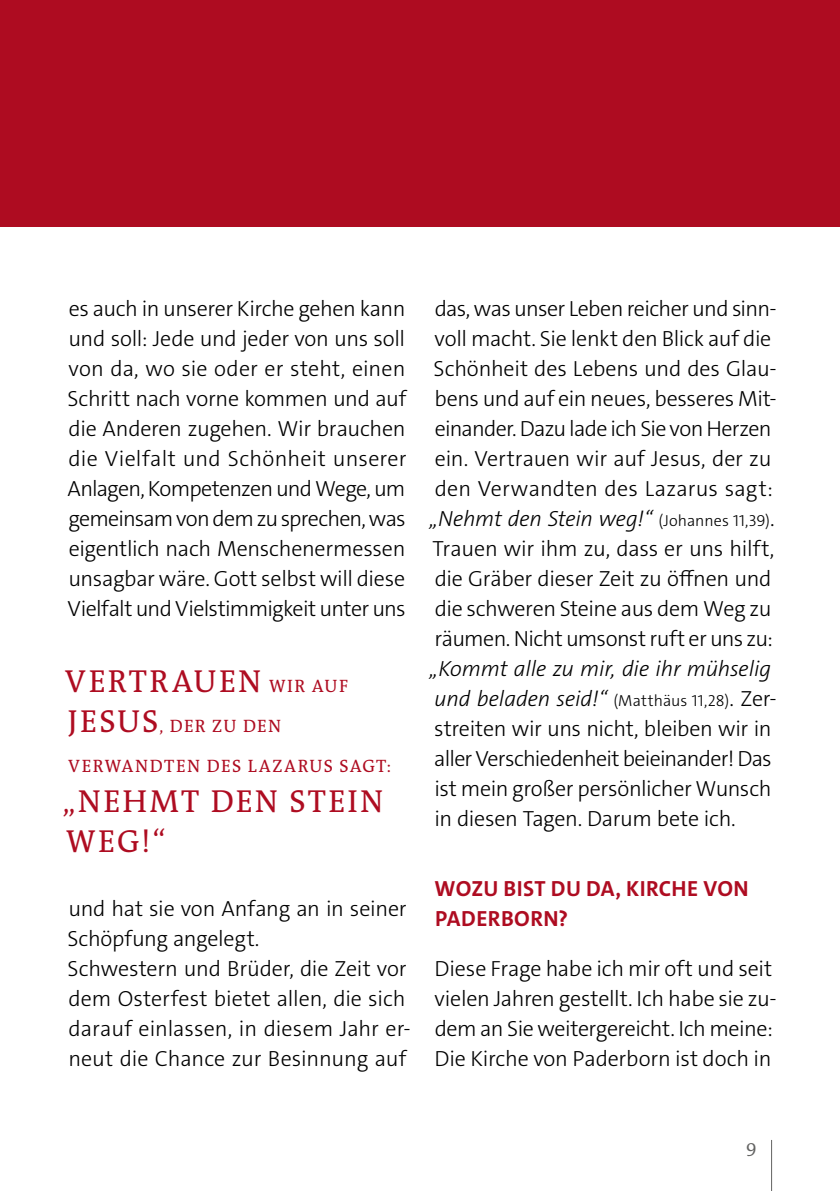
<style>
.page{position:relative;width:840px;height:1191px;background:#fff}
.page>*{position:absolute;margin:0;border:0;box-sizing:border-box;transform-origin:0 0}
.t1{font:32px/40px "The Antiqua B5";letter-spacing:.06em;color:#ae0c21}
.t2{font:300 22px/30px "The Sans C4 s";letter-spacing:-.015em;color:#000}
.t3{font:700 22px/30px "The Sans C4 s";letter-spacing:.015em;color:#ae0c21}
.t4{font:18px "The Antiqua B5";letter-spacing:.07em;color:#ae0c21}
.t5{font:18px "The Antiqua B5";color:#636362}
.s1{font-size:18px}
.s2{font-size:32px}
.s3{font-style:italic}
.s4{font-size:16px}
</style>
<div class="page">
<div style="left:0;top:0;width:839px;height:227px;background:#ae0c21"></div>
<hr style="left:770px;top:1140px;width:1px;height:51px;background:#636362">
<p class="t2" style="left:67px;top:294px;width:340px;text-align:justify">es auch in unserer Kirche gehen kann und soll: Jede und jeder von uns soll von da, wo sie oder er steht, einen Schritt nach vorne kommen und auf die Anderen zugehen. Wir brauchen die Vielfalt und Schönheit unserer Anlagen, Kompetenzen und Wege, um gemeinsam von dem zu sprechen, was eigentlich nach Menschenermessen unsagbar wäre. Gott selbst will diese Vielfalt und Vielstimmigkeit unter uns</p>
<h1 class="t1" style="left:65px;top:663px;width:285px">VERTRAUEN <span class="s1">WIR AUF</span></h1>
<p class="t4" style="left:68px;top:717px;width:215px"><span class="s2">JESUS</span>, DER ZU DEN</p>
<p class="t4" style="left:68px;top:757px;width:324px">VERWANDTEN DES LAZARUS SAGT:</p>
<h1 class="t1" style="left:63px;top:783px;width:322px">„NEHMT DEN STEIN<br>WEG!“</h1>
<p class="t2" style="left:67px;top:894px;width:344px">und hat sie von Anfang an in seiner<br>Schöpfung angelegt.<br>Schwestern und Brüder, die Zeit vor dem Osterfest bietet allen, die sich darauf einlassen, in diesem Jahr er&shy;neut die Chance zur Besinnung auf</p>
<p class="t2" style="left:429px;top:294px;width:348px">das, was unser Leben reicher und sinn&shy;voll macht. Sie lenkt den Blick auf die Schönheit des Lebens und des Glau&shy;bens und auf ein neues, besseres Mit&shy;einander. Dazu lade ich Sie von Herzen ein. Vertrauen wir auf Jesus, der zu den Verwandten des Lazarus sagt: <span class="s3">„Nehmt den Stein weg!“</span> <span class="s4">(Johannes 11,39)</span>.<br>Trauen wir ihm zu, dass er uns hilft, die Gräber dieser Zeit zu öffnen und die schweren Steine aus dem Weg zu räumen. Nicht umsonst ruft er uns zu:</p>
<p class="t2" style="left:429px;top:654px;width:348px"><span class="s3">„Kommt alle zu mir, die ihr mühselig und beladen seid!“</span> <span class="s4">(Matthäus 11,28)</span>. Zer&shy;streiten wir uns nicht, bleiben wir in aller Verschiedenheit beieinander! Das ist mein großer persönlicher Wunsch in diesen Tagen. Darum bete ich.</p>
<p class="t3" style="left:434px;top:874px;width:315px">WOZU BIST DU DA, KIRCHE VON<br>PADERBORN?</p>
<p class="t2" style="left:434px;top:954px;width:343px">Diese Frage habe ich mir oft und seit vielen Jahren gestellt. Ich habe sie zu&shy;dem an Sie weitergereicht. Ich meine:<br>Die Kirche von Paderborn ist doch in</p>
<p class="t5" style="left:745px;top:1137px;width:12px">9</p>
</div>
